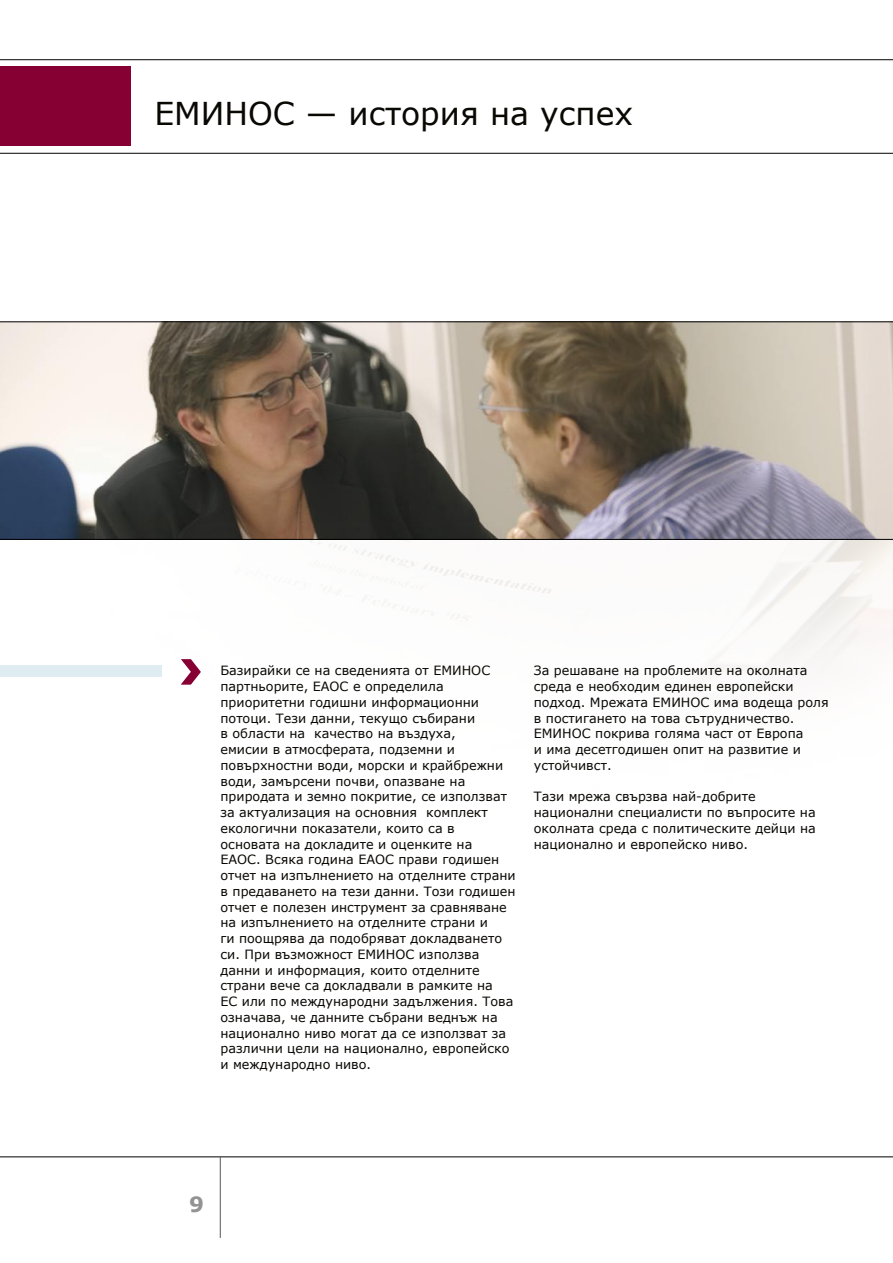
<style>
.page{position:relative;width:893px;height:1263px;background:#fff}
.page>*{position:absolute;margin:0;border:0;box-sizing:border-box;transform-origin:0 0}
.Page_Title{font:31.5px "Verdana";color:#090803}
.t1{font:700 21px "Verdana";color:#939393}
.Text{font:12.75px/15.8px "Verdana";color:#090803}
</style>
<div class="page">
<hr style="left:0;top:1156px;width:893px;height:1px;background:#000">
<hr style="left:220px;top:1157px;width:1px;height:81px;background:#565656">
<img style="left:0;top:323px;width:893px;height:216px">
<hr style="left:0;top:153px;width:893px;height:1px;background:#000">
<hr style="left:0;top:59px;width:893px;height:1px;background:#000">
<svg style="left:181px;top:659px;width:20px;height:26px"></svg>
<div style="left:0;top:665px;width:162px;height:12px;background:#dfedf3"></div>
<hr style="left:0;top:539px;width:893px;height:1px;background:#000">
<hr style="left:0;top:322px;width:893px;height:1px;background:#000">
<div style="left:0;top:67px;width:131px;height:79px;background:#860034"></div>
<p class="Page_Title" style="left:154px;top:93px;width:480px">ЕМИНОС — история на успех</p>
<p class="Text" style="left:220px;top:662px;width:297px">Базирайки се на сведенията от ЕМИНОС партньорите, ЕАОС е определила приоритетни годишни информационни потоци. Тези данни, текущо събирани<br>в области на качество на въздуха,<br>емисии в атмосферата, подземни и повърхностни води, морски и крайбрежни води, замърсени почви, опазване на природата и земно покритие, се използват за актуализация на основния комплект екологични показатели, които са в основата на докладите и оценките на ЕАОС. Всяка година ЕАОС прави годишен отчет на изпълнението на отделните страни в предаването на тези данни. Този годишен отчет е полезен инструмент за сравняване на изпълнението на отделните страни и<br>ги поощрява да подобряват докладването си. При възможност ЕМИНОС използва данни и информация, които отделните страни вече са докладвали в рамките на<br>ЕС или по международни задължения. Това означава, че данните събрани веднъж на национално ниво могат да се използват за различни цели на национално, европейско и международно ниво.</p>
<p class="Text" style="left:534px;top:662px;width:296px">За решаване на проблемите на околната среда е необходим единен европейски подход. Мрежата ЕМИНОС има водеща роля в постигането на това сътрудничество.<br>ЕМИНОС покрива голяма част от Европа<br>и има десетгодишен опит на развитие и устойчивст.</p>
<p class="Text" style="left:534px;top:788px;width:283px">Тази мрежа свързва най-добрите национални специалисти по въпросите на околната среда с политическите дейци на национално и европейско ниво.</p>
<h2 class="t1" style="left:189px;top:1191px;width:16px">9</h2>
</div>
